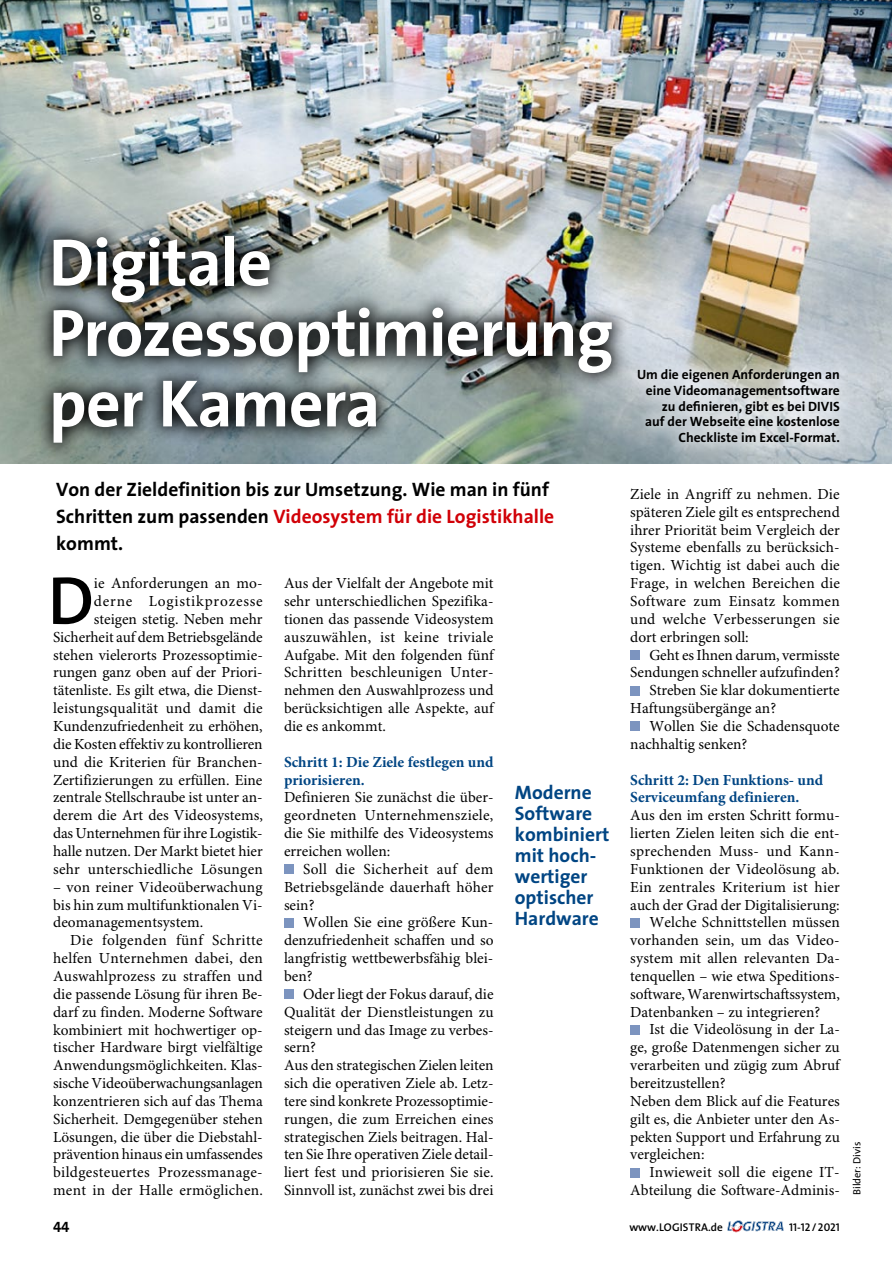
<style>
.page{position:relative;width:893px;height:1263px;background:#fff}
.page>*{position:absolute;margin:0;border:0;box-sizing:border-box;transform-origin:0 0}
.t1{font:600 68.55px "The Sans";color:#000}
.t2{font:700 67.5px/70.5px "The Sans";letter-spacing:-.02em;color:#fff}
.t3{font:700 19.5px/27px "The Sans";color:#000}
.t4{font:700 19.5px/21px "The Sans";color:#004583}
.t5{font:15.3px/17.9px "Minion Pro";color:#000;text-align:justify}
.t6{font:700 15.3px/17.9px "Minion Pro";color:#004583}
.t7{font:15.3px "Minion Pro";letter-spacing:.02em;color:#000}
.t8{font:15px "The Sans Bold Caps";color:#000}
.t9{font:700 13.5px/15.8px "The Sans";color:#000;text-align:right}
.t10{font:600 11.25px "The Sans";letter-spacing:.015em;color:#000}
.t11{font:11.25px "The Sans Semi Bold Caps";letter-spacing:.005em;color:#000}
.t12{font:10.5px "The Sans";color:#000}
.s1{color:#d10007}
</style>
<div class="page">
<svg style="left:727px;top:1220px;width:57px;height:12px"></svg>
<div style="left:284px;top:864px;width:9px;height:10px;background:#7c94bf"></div>
<div style="left:284px;top:918px;width:9px;height:9px;background:#7c94bf"></div>
<div style="left:284px;top:989px;width:9px;height:10px;background:#7c94bf"></div>
<div style="left:630px;top:650px;width:9px;height:10px;background:#7c94bf"></div>
<div style="left:630px;top:686px;width:9px;height:9px;background:#7c94bf"></div>
<div style="left:630px;top:722px;width:9px;height:9px;background:#7c94bf"></div>
<div style="left:630px;top:918px;width:9px;height:9px;background:#7c94bf"></div>
<div style="left:630px;top:1025px;width:9px;height:9px;background:#7c94bf"></div>
<div style="left:630px;top:1168px;width:9px;height:9px;background:#7c94bf"></div>
<img style="left:0;top:0;width:891px;height:463px">
<img style="left:35px;top:218px;width:595px;height:243px">
<svg style="left:624px;top:356px;width:228px;height:100px;background:#c7cdcf"></svg>
<h2 class="t2" style="left:49px;top:226px;width:566px">Digitale<br>Prozessoptimierung per Kamera</h2>
<p class="t9" style="left:637px;top:366px;width:204px">Um die eigenen Anforderungen an eine Videomanagementsoftware zu definieren, gibt es bei DIVIS<br>auf der Webseite eine kostenlose<br>Checkliste im Excel-Format.</p>
<p class="t3" style="left:56px;top:475px;width:500px">Von der Zieldefinition bis zur Umsetzung. Wie man in fünf<br>Schritten zum passenden <span class="s1">Videosystem für die Logistikhalle </span>kommt.</p>
<p class="t5" style="left:53px;top:575px;width:211px;text-align:right">ie Anforderungen an mo&shy;derne Logistikprozesse steigen stetig. Neben mehr Sicherheit auf dem Betriebsgelände stehen vielerorts Prozessoptimie&shy;rungen ganz oben auf der Priori&shy;tätenliste. Es gilt etwa, die Dienst&shy;leistungsqualität und damit die Kundenzufriedenheit zu erhöhen, die Kosten effektiv zu kontrollieren und die Kriterien für Branchen-Zertifizierungen zu erfüllen. Eine zentrale Stellschraube ist unter an&shy;derem die Art des Videosystems, das Unternehmen für ihre Logistik&shy;halle nutzen. Der Markt bietet hier sehr unterschiedliche Lösungen</p>
<p class="t5" style="left:53px;top:878px;width:211px">– von reiner Videoüberwachung bis hin zum multifunktionalen Vi&shy;deomanagementsystem.</p>
<p class="t5" style="left:53px;top:932px;width:211px;text-indent:17px">Die folgenden fünf Schritte helfen Unternehmen dabei, den Auswahlprozess zu straffen und die passende Lösung für ihren Be&shy;darf zu finden. Moderne Software kombiniert mit hochwertiger op&shy;tischer Hardware birgt vielfältige Anwendungsmöglichkeiten. Klas&shy;sische Videoüberwachungsanlagen konzentrieren sich auf das Thema Sicherheit. Demgegenüber stehen Lösungen, die über die Diebstahl&shy;prävention hinaus ein umfassendes bildgesteuertes Prozessmanage&shy;ment in der Halle ermöglichen.</p>
<h1 class="t1" style="left:48px;top:543px;width:48px">D</h1>
<p class="t5" style="left:284px;top:575px;width:211px">Aus der Vielfalt der Angebote mit sehr unterschiedlichen Spezifika&shy;tionen das passende Videosystem auszuwählen, ist keine triviale Aufgabe. Mit den folgenden fünf Schritten beschleunigen Unter&shy;nehmen den Auswahlprozess und berücksichtigen alle Aspekte, auf die es ankommt.</p>
<p class="t6" style="left:284px;top:753px;width:211px">Schritt 1: Die Ziele festlegen und priorisieren.</p>
<p class="t5" style="left:284px;top:789px;width:211px">Definieren Sie zunächst die über&shy;geordneten Unternehmensziele, die Sie mithilfe des Videosystems erreichen wollen:</p>
<p class="t5" style="left:284px;top:861px;width:211px;text-indent:19px">Soll die Sicherheit auf dem Betriebsgelände dauerhaft höher sein?</p>
<p class="t5" style="left:284px;top:914px;width:211px;text-indent:19px">Wollen Sie eine größere Kun&shy;denzufriedenheit schaffen und so langfristig wettbewerbsfähig blei&shy;ben?</p>
<p class="t5" style="left:284px;top:985px;width:211px;text-align:left;text-indent:19px">Oder liegt der Fokus darauf, die<br>Qualität der Dienstleistungen zu steigern und das Image zu verbes&shy;sern?<br>Aus den strategischen Zielen leiten sich die operativen Ziele ab. Letz&shy;tere sind konkrete Prozessoptimie&shy;rungen, die zum Erreichen eines strategischen Ziels beitragen. Hal&shy;ten Sie Ihre operativen Ziele detail&shy;liert fest und priorisieren Sie sie.<br>Sinnvoll ist, zunächst zwei bis drei</p>
<p class="t4" style="left:515px;top:782px;width:96px">Moderne<br>Software kombiniert mit hoch&shy;wertiger optischer<br>Hardware</p>
<p class="t5" style="left:630px;top:486px;width:211px">Ziele in Angriff zu nehmen. Die späteren Ziele gilt es entsprechend ihrer Priorität beim Vergleich der Systeme ebenfalls zu berücksich&shy;tigen. Wichtig ist dabei auch die Frage, in welchen Bereichen die Software zum Einsatz kommen und welche Verbesserungen sie dort erbringen soll:</p>
<p class="t5" style="left:649px;top:646px;width:192px">Geht es Ihnen darum, vermisste</p>
<p class="t5" style="left:630px;top:664px;width:211px">Sendungen schneller aufzufinden?</p>
<p class="t5" style="left:649px;top:682px;width:192px">Streben Sie klar dokumentierte</p>
<p class="t5" style="left:630px;top:700px;width:147px">Haftungsübergänge an?</p>
<p class="t5" style="left:649px;top:718px;width:192px">Wollen Sie die Schadensquote</p>
<p class="t5" style="left:630px;top:736px;width:119px">nachhaltig senken?</p>
<p class="t6" style="left:630px;top:771px;width:194px">Schritt 2: Den Funktions- und<br>Serviceumfang definieren.</p>
<p class="t5" style="left:630px;top:807px;width:211px">Aus den im ersten Schritt formu-</p>
<p class="t5" style="left:630px;top:825px;width:211px">lierten Zielen leiten sich die ent-</p>
<p class="t7" style="left:630px;top:842px;width:211px">sprechenden Muss- und Kann-</p>
<p class="t5" style="left:630px;top:861px;width:211px">Funktionen der Videolösung ab.</p>
<p class="t5" style="left:630px;top:878px;width:211px">Ein zentrales Kriterium ist hier</p>
<p class="t5" style="left:630px;top:896px;width:211px">auch der Grad der Digitalisierung:</p>
<p class="t5" style="left:649px;top:914px;width:192px">Welche Schnittstellen müssen</p>
<p class="t5" style="left:630px;top:932px;width:211px">vorhanden sein, um das Video-</p>
<p class="t5" style="left:630px;top:950px;width:211px">system mit allen relevanten Da-</p>
<p class="t5" style="left:630px;top:968px;width:211px">tenquellen – wie etwa Speditions-</p>
<p class="t5" style="left:630px;top:985px;width:211px">software, Warenwirtschaftssystem,</p>
<p class="t5" style="left:630px;top:1003px;width:192px">Datenbanken – zu integrieren?</p>
<p class="t5" style="left:649px;top:1021px;width:192px">Ist die Videolösung in der La-</p>
<p class="t5" style="left:630px;top:1039px;width:211px">ge, große Datenmengen sicher zu</p>
<p class="t5" style="left:630px;top:1057px;width:211px">verarbeiten und zügig zum Abruf</p>
<p class="t5" style="left:630px;top:1075px;width:97px">bereitzustellen?</p>
<p class="t5" style="left:630px;top:1093px;width:211px">Neben dem Blick auf die Features</p>
<p class="t5" style="left:630px;top:1110px;width:211px">gilt es, die Anbieter unter den As-</p>
<p class="t5" style="left:630px;top:1128px;width:211px">pekten Support und Erfahrung zu</p>
<p class="t5" style="left:630px;top:1146px;width:76px">vergleichen:</p>
<p class="t5" style="left:649px;top:1164px;width:192px">Inwieweit soll die eigene IT-</p>
<p class="t5" style="left:630px;top:1182px;width:211px">Abteilung die Software-Adminis-</p>
<p class="t8" style="left:53px;top:1214px;width:18px">44</p>
<p class="t10" style="left:629px;top:1217px;width:95px">www.logistra.de</p>
<p class="t11" style="left:789px;top:1217px;width:52px">11-12/ 2021</p>
<p class="t12" style="left:848px;top:1195px;width:55px;rotate:-90deg">Bilder: Divis</p>
</div>
